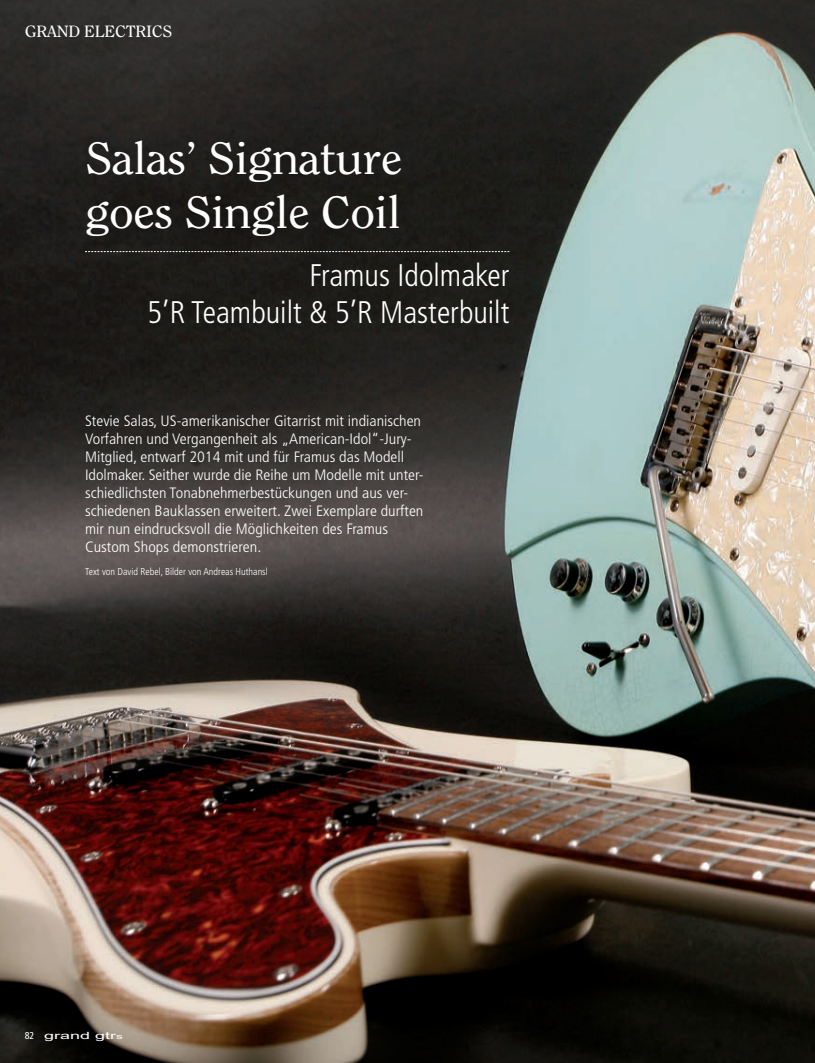
<style>
.page{position:relative;width:815px;height:1063px;background:#fff}
.page>*{position:absolute;margin:0;border:0;box-sizing:border-box;transform-origin:0 0}
.t1{font:45px/54px "Clearface Std";letter-spacing:-.015em;color:#fff;scale:1.1 1}
.t2{font:300 condensed 31.25px/37.5px "Frutiger LT Std";color:#fff;text-align:right}
.t3{font:16.25px "Clearface Std";letter-spacing:-.015em;color:#fff;scale:1.1 1}
.t4{font:300 condensed 15px/18px "Frutiger LT Std";color:#fff;scale:1.08 1}
.t5{font:300 condensed 10px "Frutiger LT Std";color:#fff}
.t6{font:10px "Arial";color:#fff;scale:1.8 1}
.s1{font-family:"Frutiger LT Std";font-stretch:condensed}
.s2{font-size:7.5px}
</style>
<div class="page">
<img style="left:0;top:0;width:815px;height:1063px">
<svg style="left:85px;top:251px;width:424px;height:1px"></svg>
<p class="t3" style="left:25px;top:25px;width:136px">GRAND ELECTRICS</p>
<h1 class="t1" style="left:85px;top:134px;width:290px">Salas’ Signature goes Single Coil</h1>
<h2 class="t2" style="left:147px;top:259px;width:364px">Framus Idolmaker<br>5’R Teambuilt &amp; 5’R Masterbuilt</h2>
<p class="t4" style="left:85px;top:413px;width:315px">Stevie Salas, US-amerikanischer Gitarrist mit indianischen Vorfahren und Vergangenheit als „American-Idol“-Jury-Mitglied, entwarf 2014 mit und für Framus das Modell Idolmaker. Seither wurde die Reihe um Modelle mit unter&shy;schiedlichsten Tonabnehmerbestückungen und aus ver&shy;schiedenen Bauklassen erweitert. Zwei Exemplare durften mir nun eindrucksvoll die Möglichkeiten des Framus Custom Shops demonstrieren.</p>
<p class="t5" style="left:85px;top:567px;width:184px">Text von David Rebel, Bilder von Andreas Huthansl</p>
<p class="t6" style="left:25px;top:1029px;width:56px"><span class="s1">82</span> grand gtr<span class="s2">s</span></p>
</div>
